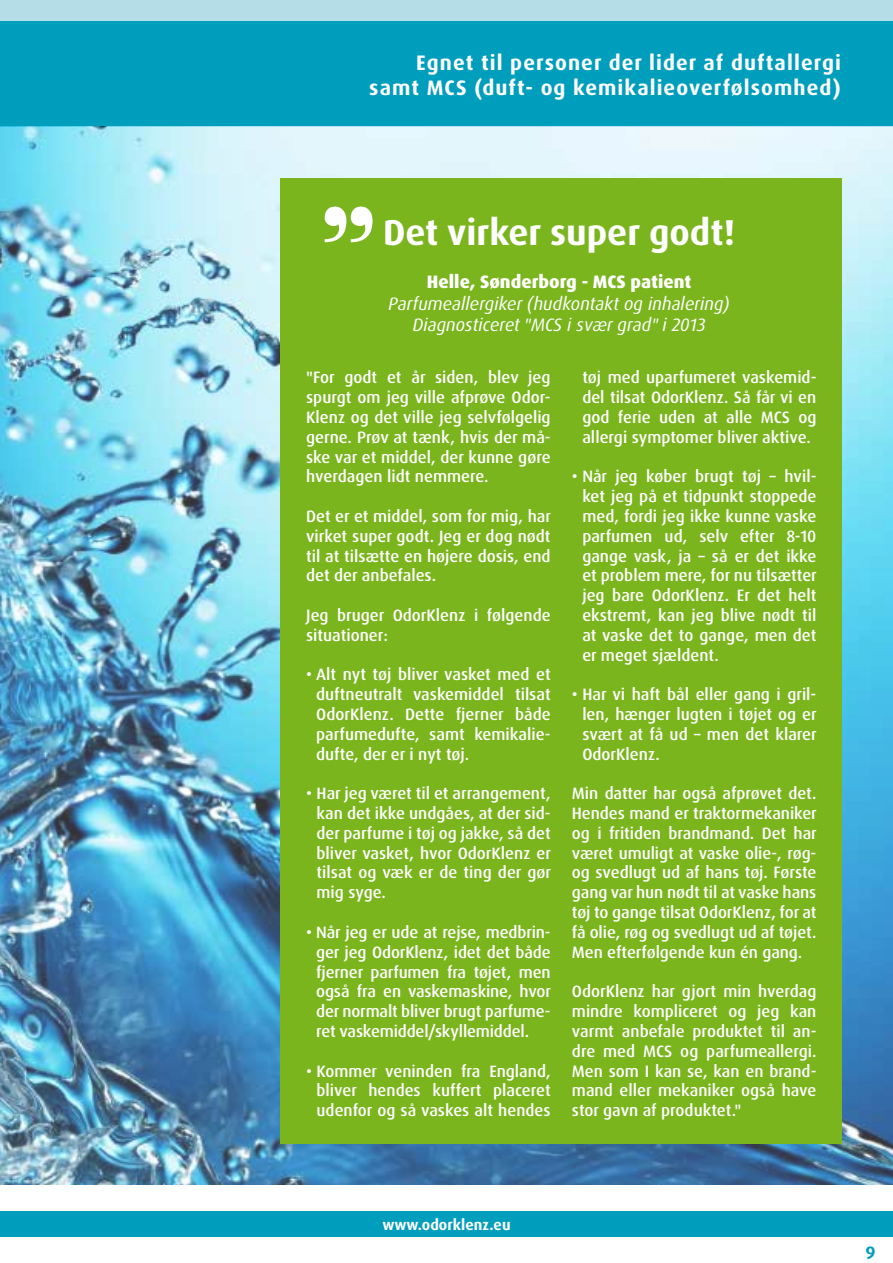
<style>
.page{position:relative;width:893px;height:1263px;background:#fff}
.page>*{position:absolute;margin:0;border:0;box-sizing:border-box;transform-origin:0 0}
.t1{font:700 36px "Dax Pro";color:#fff}
.t2{font:700 21px/25.5px "Dax Pro";letter-spacing:.05em;color:#fff;text-align:right}
.t3{font:italic 18px/21.6px "Dax Pro";color:#fff;text-align:center}
.t4{font:800 18px "Dax Pro";color:#fff}
.t5{font:700 18px "Dax Pro";color:#009ebd}
.t6{font:500 16.5px/19.8px "Dax Pro";color:#fff;text-align:justify}
.t7{font:700 15px "Dax Pro";color:#fff}
</style>
<div class="page">
<div style="left:0;top:0;width:893px;height:41px;background:#b5dde7"></div>
<div style="left:0;top:21px;width:893px;height:106px;background:#009ebd"></div>
<div style="left:0;top:1211px;width:893px;height:25px;background:#009ebd"></div>
<img style="left:0;top:127px;width:893px;height:1057px">
<hr style="left:0;top:878px;width:1px;height:306px;background:#009ebd">
<div style="left:281px;top:178px;width:561px;height:965px;background:#7ab51e"></div>
<svg style="left:325px;top:207px;width:48px;height:35px"></svg>
<p class="t2" style="left:369px;top:50px;width:473px">Egnet til personer der lider af duftallergi samt MCS (duft- og kemikalieoverfølsomhed)</p>
<h1 class="t1" style="left:383px;top:209px;width:354px">Det virker super godt!</h1>
<p class="t4" style="left:427px;top:270px;width:266px">Helle, Sønderborg - MCS patient</p>
<p class="t3" style="left:389px;top:293px;width:343px">Parfumeallergiker (hudkontakt og inhalering)<br>Diagnosticeret "MCS i svær grad" i 2013</p>
<p class="t6" style="left:306px;top:368px;width:246px">"For godt et år siden, blev jeg spurgt om jeg ville afprøve Odor-Klenz og det ville jeg selvfølgelig gerne. Prøv at tænk, hvis der må&shy;ske var et middel, der kunne gøre hverdagen lidt nemmere.</p>
<p class="t6" style="left:306px;top:506px;width:246px">Det er et middel, som for mig, har virket super godt. Jeg er dog nødt til at tilsætte en højere dosis, end det der anbefales.</p>
<p class="t6" style="left:306px;top:605px;width:246px">Jeg bruger OdorKlenz i følgende situationer:</p>
<p class="t6" style="left:316px;top:665px;width:236px;text-indent:-10px">• Alt nyt tøj bliver vasket med et duftneutralt vaskemiddel tilsat OdorKlenz. Dette fjerner både parfumedufte, samt kemikalie&shy;dufte, der er i nyt tøj.</p>
<p class="t6" style="left:317px;top:784px;width:236px;text-indent:-10px">• Har jeg været til et arrangement, kan det ikke undgåes, at der sid&shy;der parfume i tøj og jakke, så det bliver vasket, hvor OdorKlenz er tilsat og væk er de ting der gør mig syge.</p>
<p class="t6" style="left:316px;top:922px;width:236px;text-indent:-10px">• Når jeg er ude at rejse, medbrin&shy;ger jeg OdorKlenz, idet det både fjerner parfumen fra tøjet, men også fra en vaskemaskine, hvor der normalt bliver brugt parfume&shy;ret vaskemiddel/skyllemiddel.</p>
<p class="t6" style="left:317px;top:1061px;width:236px;text-indent:-10px">• Kommer veninden fra England, bliver hendes kuffert placeret udenfor og så vaskes alt hendes</p>
<p class="t6" style="left:582px;top:368px;width:236px">tøj med uparfumeret vaskemid&shy;del tilsat OdorKlenz. Så får vi en god ferie uden at alle MCS og allergi symptomer bliver aktive.</p>
<p class="t6" style="left:582px;top:467px;width:236px;text-indent:-10px">• Når jeg køber brugt tøj – hvil&shy;ket jeg på et tidpunkt stoppede med, fordi jeg ikke kunne vaske parfumen ud, selv efter 8-10 gange vask, ja – så er det ikke et problem mere, for nu tilsætter jeg bare OdorKlenz. Er det helt ekstremt, kan jeg blive nødt til at vaske det to gange, men det er meget sjældent.</p>
<p class="t6" style="left:582px;top:685px;width:236px;text-indent:-10px">• Har vi haft bål eller gang i gril&shy;len, hænger lugten i tøjet og er svært at få ud – men det klarer OdorKlenz.</p>
<p class="t6" style="left:572px;top:784px;width:246px">Min datter har også afprøvet det.<br>Hendes mand er traktormekaniker og i fritiden brandmand. Det har været umuligt at vaske olie-, røg&shy;og svedlugt ud af hans tøj. Første gang var hun nødt til at vaske hans tøj to gange tilsat OdorKlenz, for at få olie, røg og svedlugt ud af tøjet.<br>Men efterfølgende kun én gang.</p>
<p class="t6" style="left:572px;top:982px;width:246px">OdorKlenz har gjort min hverdag mindre kompliceret og jeg kan varmt anbefale produktet til an&shy;dre med MCS og parfumeallergi.<br>Men som I kan se, kan en brand&shy;mand eller mekaniker også have stor gavn af produktet."</p>
<p class="t7" style="left:382px;top:1215px;width:130px">www.odorklenz.eu</p>
<p class="t5" style="left:866px;top:1241px;width:12px">9</p>
</div>
